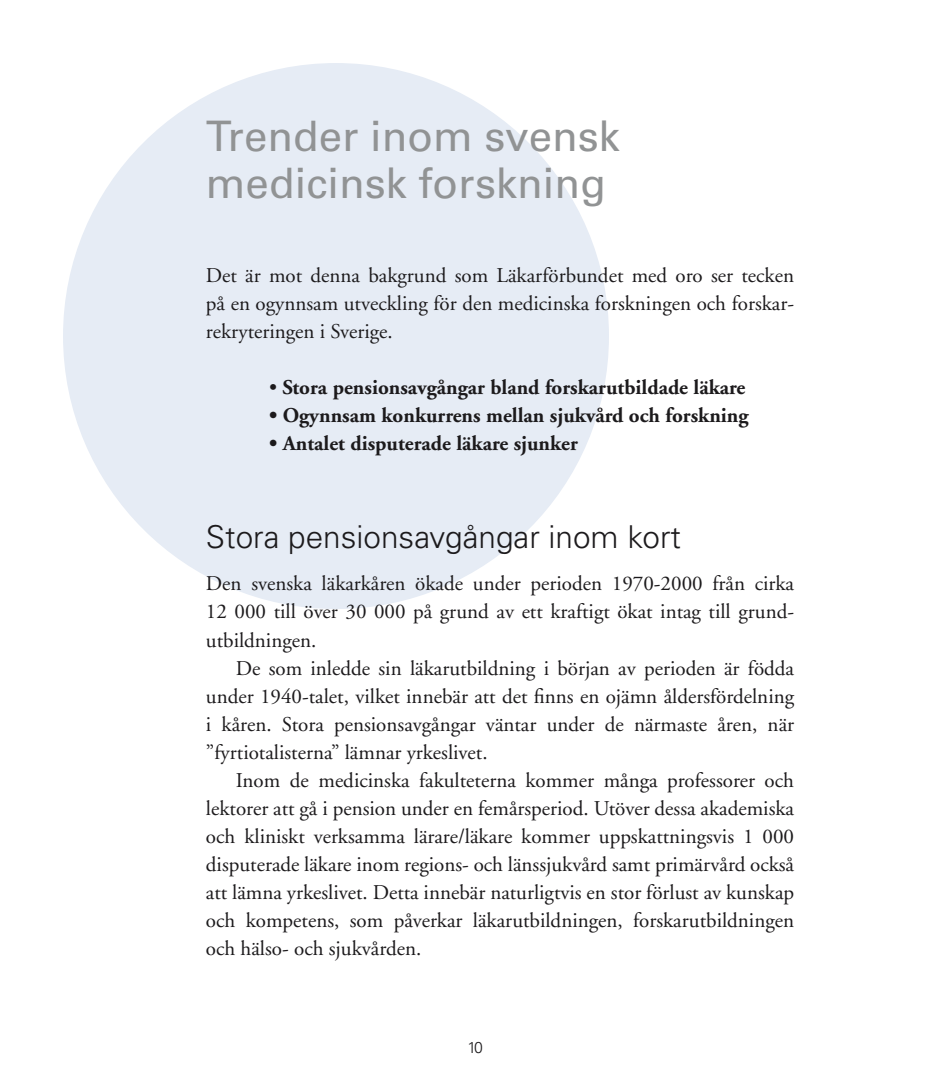
<style>
.page{position:relative;width:943px;height:1092px;background:#fff}
.page>*{position:absolute;margin:0;border:0;box-sizing:border-box;transform-origin:0 0}
.t1{font:42px/47.2px "Univers LT Std";color:#919394}
.t2{font:300 31.5px "Univers LT Std";color:#1c1a1c}
.t3{font:21px/28px "Adobe Garamond";color:#1c1a1c;text-align:justify}
.t4{font:700 21px "Adobe Garamond";color:#1c1a1c}
.t5{font:300 15.75px "Univers LT Std";color:#1c1a1c}
.s1{font-weight:400}
</style>
<div class="page">
<div style="left:63px;top:63px;width:546px;height:546px;background:#e6ecf5;border-radius:50%"></div>
<h1 class="t1" style="left:206px;top:112px;width:415px">Trender inom svensk medicinsk forskning</h1>
<p class="t3" style="left:206px;top:262px;width:589px">Det är mot denna bakgrund som Läkarförbundet med oro ser tecken på en ogynnsam utveckling för den medicinska forskningen och forskar&shy;rekryteringen i Sverige.</p>
<p class="t4" style="left:269px;top:376px;width:478px"><span class="s1">•</span> Stora pensionsavgångar bland forskarutbildade läkare</p>
<p class="t4" style="left:269px;top:404px;width:481px">• Ogynnsam konkurrens mellan sjukvård och forskning</p>
<p class="t4" style="left:269px;top:432px;width:310px">• Antalet disputerade läkare sjunker</p>
<h2 class="t2" style="left:206px;top:518px;width:476px">Stora pensionsavgångar inom kort</h2>
<p class="t3" style="left:206px;top:570px;width:589px">Den svenska läkarkåren ökade under perioden 1970-2000 från cirka 12 000 till över 30 000 på grund av ett kraftigt ökat intag till grund&shy;utbildningen.</p>
<p class="t3" style="left:206px;top:654px;width:589px;text-indent:30px">De som inledde sin läkarutbildning i början av perioden är födda under 1940-talet, vilket innebär att det finns en ojämn åldersfördelning i kåren. Stora pensionsavgångar väntar under de närmaste åren, när ”fyrtiotalisterna” lämnar yrkeslivet.</p>
<p class="t3" style="left:206px;top:766px;width:589px;text-indent:30px">Inom de medicinska fakulteterna kommer många professorer och lektorer att gå i pension under en femårsperiod. Utöver dessa akademiska och kliniskt verksamma lärare/läkare kommer uppskattningsvis 1 000 disputerade läkare inom regions- och länssjukvård samt primärvård också att lämna yrkeslivet. Detta innebär naturligtvis en stor förlust av kunskap och kompetens, som påverkar läkarutbildningen, forskarutbildningen och hälso- och sjukvården.</p>
<p class="t5" style="left:467px;top:1037px;width:17px">10</p>
</div>
